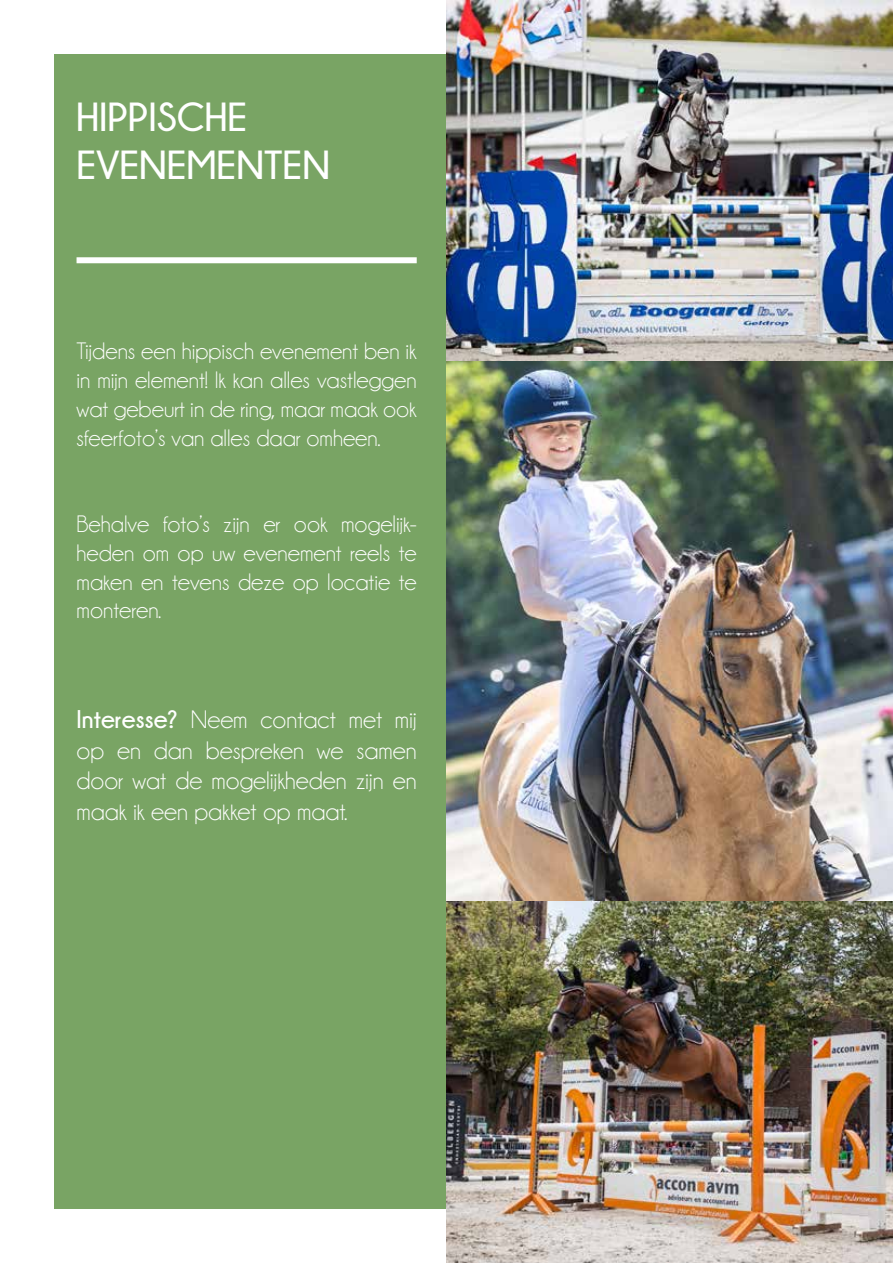
<style>
.page{position:relative;width:893px;height:1263px;background:#fff}
.page>*{position:absolute;margin:0;border:0;box-sizing:border-box;transform-origin:0 0}
.t1{font:700 40.5px/48.6px "Champagne&Limousines";color:#fff}
.t2{font:25.5px/30.6px "Champagne&Limousines";color:#fff;text-align:justify}
.t3{font:24px/28.8px "Champagne&Limousines";color:#fff;text-align:justify}
.s1{font-weight:700}
</style>
<div class="page">
<div style="left:54px;top:54px;width:785px;height:1155px;background:#79a464"></div>
<img style="left:446px;top:0;width:447px;height:361px">
<img style="left:446px;top:361px;width:447px;height:540px">
<img style="left:446px;top:901px;width:447px;height:362px">
<div style="left:77px;top:257px;width:340px;height:6px;background:#fff"></div>
<h1 class="t1" style="left:77px;top:92px;width:255px">HIPPISCHE<br>EVENEMENTEN</h1>
<p class="t3" style="left:77px;top:337px;width:342px">Tijdens een hippisch evenement ben ik in mijn element! Ik kan alles vastleggen wat gebeurt in de ring, maar maak ook sfeerfoto’s van alles daar omheen.</p>
<p class="t3" style="left:77px;top:510px;width:342px">Behalve foto’s zijn er ook mogelijk&shy;heden om op uw evenement reels te maken en tevens deze op locatie te monteren.</p>
<p class="t2" style="left:77px;top:705px;width:342px"><span class="s1">Interesse?</span> Neem contact met mij op en dan bespreken we samen door wat de mogelijkheden zijn en maak ik een pakket op maat.</p>
</div>
